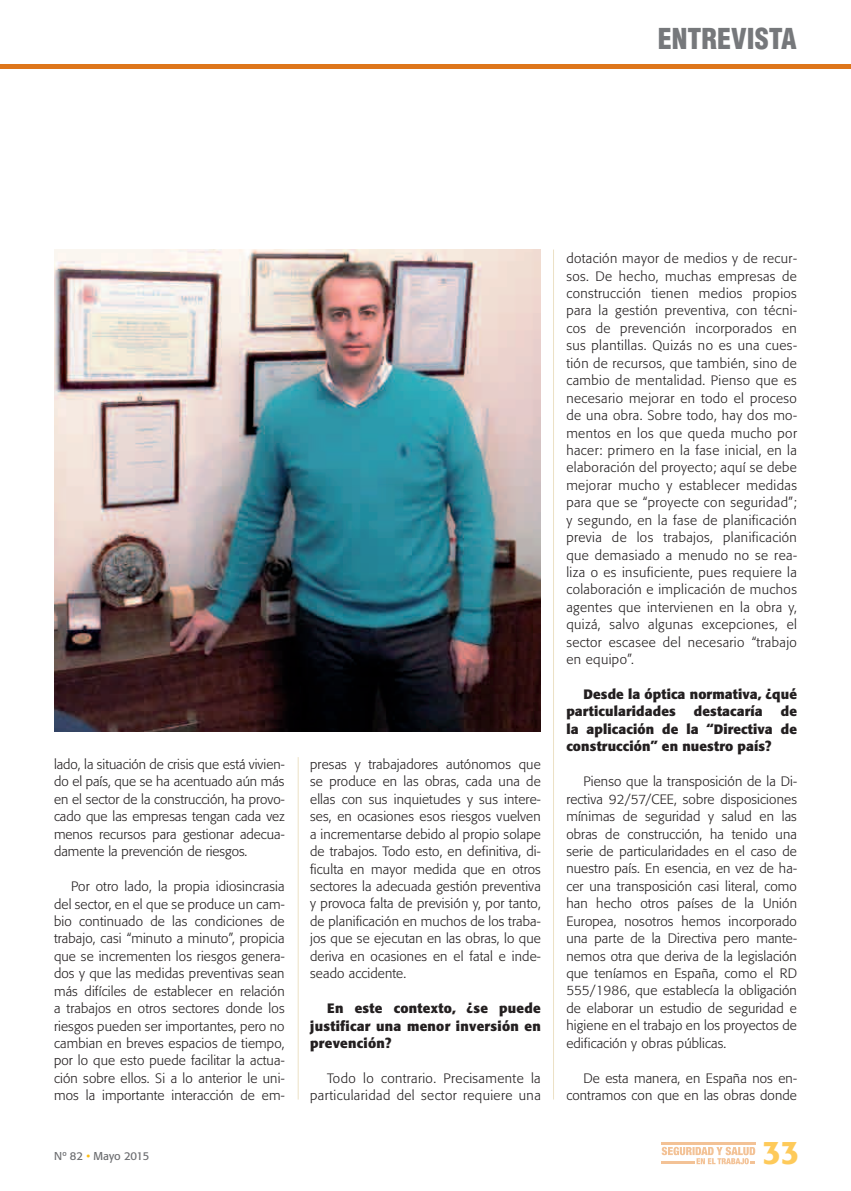
<style>
.page{position:relative;width:851px;height:1191px;background:#fff}
.page>*{position:absolute;margin:0;border:0;box-sizing:border-box;transform-origin:0 0}
.t1{font:500 32.4px "Formata";color:#feca5a}
.t2{font:900 condensed 28.05px "Helvetica LT Std";color:#76787b}
.t3{font:300 13.5px/17.4px "Formata";letter-spacing:.01em;color:#231f20;text-align:justify}
.t4{font:700 13.5px/17.4px "Formata";letter-spacing:.01em;color:#231f20;text-align:justify}
.t5{font:300 13.5px/17.4px "Formata";letter-spacing:.03em;color:#231f20;text-align:right}
.t6{font:11.25px "Formata";color:#6c6d70}
.s1{color:#fdbc12}
</style>
<div class="page">
<hr style="left:298px;top:757px;width:1px;height:342px;background:#ece1c5">
<hr style="left:661px;top:1142px;width:94px;height:2px;background:#f3c296">
<svg style="left:661px;top:1146px;width:94px;height:18px"></svg>
<hr style="left:553px;top:249px;width:1px;height:850px;background:#ece1c5">
<hr style="left:0;top:65px;width:850px;height:4px;background:#de761b">
<img style="left:54px;top:249px;width:486px;height:482px">
<h2 class="t2" style="left:657px;top:21px;width:141px">ENTREVISTA</h2>
<p class="t3" style="left:54px;top:755px;width:232px">lado, la situación de crisis que está vivien&shy;do el país, que se ha acentuado aún más en el sector de la construcción, ha provo&shy;cado que las empresas tengan cada vez menos recursos para gestionar adecua&shy;damente la prevención de riesgos.</p>
<p class="t3" style="left:54px;top:877px;width:232px;text-indent:17px">Por otro lado, la propia idiosincrasia del sector, en el que se produce un cam&shy;bio continuado de las condiciones de trabajo, casi “minuto a minuto”, propicia que se incrementen los riesgos genera&shy;dos y que las medidas preventivas sean más difíciles de establecer en relación a trabajos en otros sectores donde los riesgos pueden ser importantes, pero no cambian en breves espacios de tiempo, por lo que esto puede facilitar la actua&shy;ción sobre ellos. Si a lo anterior le uni&shy;mos la importante interacción de em-</p>
<p class="t3" style="left:310px;top:755px;width:232px">presas y trabajadores autónomos que se produce en las obras, cada una de ellas con sus inquietudes y sus intere&shy;ses, en ocasiones esos riesgos vuelven a incrementarse debido al propio solape de trabajos. Todo esto, en definitiva, di&shy;ficulta en mayor medida que en otros sectores la adecuada gestión preventiva y provoca falta de previsión y, por tanto, de planificación en muchos de los traba&shy;jos que se ejecutan en las obras, lo que deriva en ocasiones en el fatal e inde&shy;seado accidente.</p>
<p class="t4" style="left:310px;top:999px;width:232px;text-indent:17px">En este contexto, ¿se puede justificar una menor inversión en prevención?</p>
<p class="t5" style="left:310px;top:1069px;width:232px">Todo lo contrario. Precisamente la particularidad del sector requiere una</p>
<p class="t3" style="left:566px;top:250px;width:232px">dotación mayor de medios y de recur&shy;sos. De hecho, muchas empresas de construcción tienen medios propios para la gestión preventiva, con técni&shy;cos de prevención incorporados en sus plantillas. Quizás no es una cues&shy;tión de recursos, que también, sino de cambio de mentalidad. Pienso que es necesario mejorar en todo el proceso de una obra. Sobre todo, hay dos mo&shy;mentos en los que queda mucho por hacer: primero en la fase inicial, en la elaboración del proyecto; aquí se debe mejorar mucho y establecer medidas para que se “proyecte con seguridad”; y segundo, en la fase de planificación previa de los trabajos, planificación que demasiado a menudo no se rea&shy;liza o es insuficiente, pues requiere la colaboración e implicación de muchos agentes que intervienen en la obra y, quizá, salvo algunas excepciones, el sector escasee del necesario “trabajo en equipo”.</p>
<p class="t4" style="left:566px;top:685px;width:232px;text-indent:17px">Desde la óptica normativa, ¿qué particularidades</p>
<p class="t4" style="left:693px;top:703px;width:70px">destacaría</p>
<p class="t4" style="left:566px;top:703px;width:232px;text-indent:214px">de la aplicación de la “Directiva de construcción” en nuestro país?</p>
<p class="t3" style="left:566px;top:773px;width:232px;text-indent:17px">Pienso que la transposición de la Di&shy;rectiva 92/57/CEE, sobre disposiciones mínimas de seguridad y salud en las obras de construcción, ha tenido una serie de particularidades en el caso de nuestro país. En esencia, en vez de ha&shy;cer una transposición casi literal, como han hecho otros países de la Unión Europea, nosotros hemos incorporado una parte de la Directiva pero mante&shy;nemos otra que deriva de la legislación que teníamos en España, como el RD 555/1986, que establecía la obligación de elaborar un estudio de seguridad e higiene en el trabajo en los proyectos de edificación y obras públicas.</p>
<p class="t3" style="left:566px;top:1069px;width:232px;text-align:right">De esta manera, en España nos en&shy;contramos con que en las obras donde</p>
<p class="t6" style="left:54px;top:1149px;width:97px">Nº 82 <span class="s1">•</span> Mayo 2015</p>
<h1 class="t1" style="left:762px;top:1132px;width:39px">33</h1>
</div>
